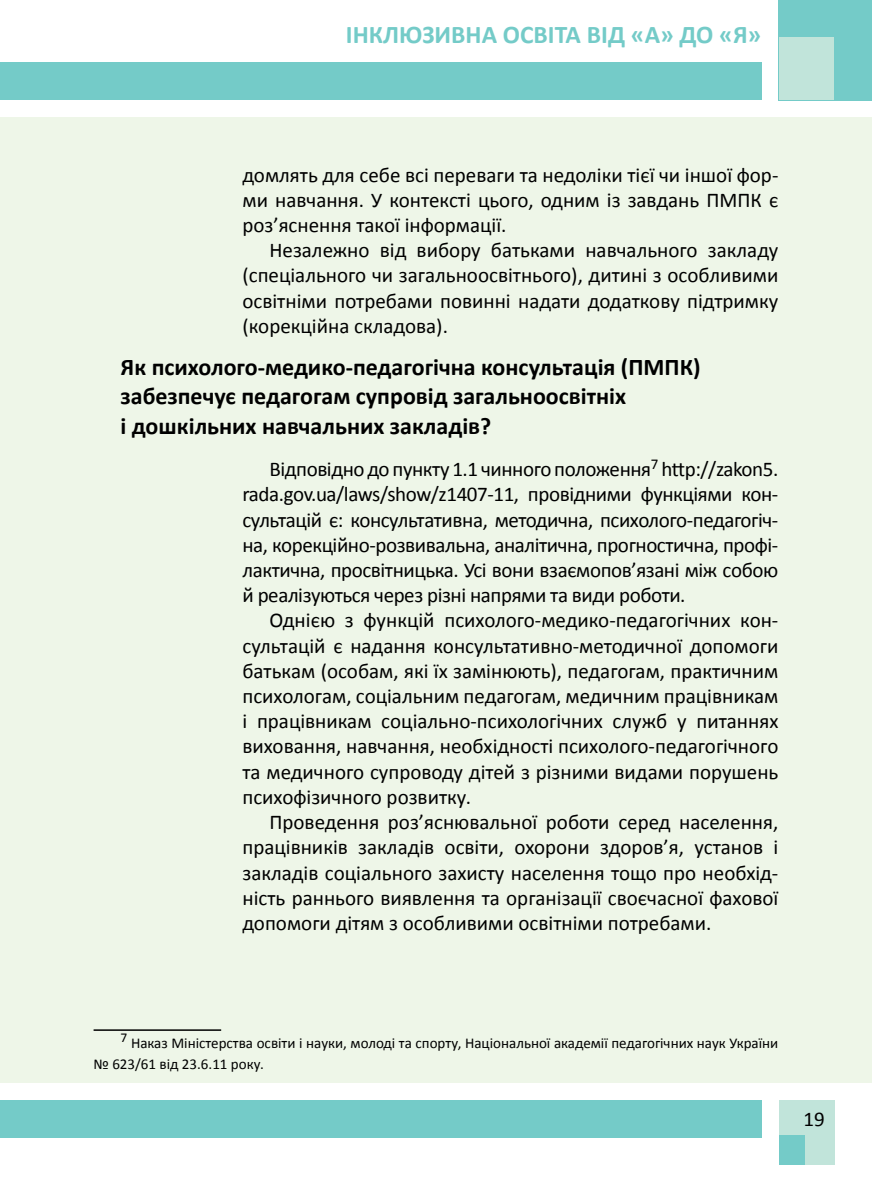
<style>
.page{position:relative;width:872px;height:1191px;background:#fff}
.page>*{position:absolute;margin:0;border:0;box-sizing:border-box;transform-origin:0 0}
.t1{font:700 25.5px "Calibri";color:#74cbc8}
.t2{font:700 24px/29.5px "Calibri";color:#000}
.t3{font:21px/25.2px "Calibri";color:#000;text-align:justify}
.t4{font:15px/21px "Calibri";color:#000}
</style>
<div class="page">
<div style="left:0;top:117px;width:872px;height:966px;background:#eef6e8"></div>
<div style="left:0;top:63px;width:762px;height:37px;background:#74cbc8"></div>
<div style="left:0;top:1100px;width:762px;height:37px;background:#74cbc8"></div>
<div style="left:779px;top:0;width:93px;height:100px;background:#74cbc8"></div>
<div style="left:779px;top:38px;width:54px;height:62px;background:#c1e4da"></div>
<div style="left:779px;top:1100px;width:55px;height:64px;background:#c1e4da"></div>
<div style="left:779px;top:1135px;width:25px;height:29px;background:#74cbc8"></div>
<hr style="left:94px;top:1029px;width:127px;height:1px;background:#000">
<p class="t1" style="left:346px;top:18px;width:417px">ІНКЛЮЗИВНА ОСВІТА ВІД «А» ДО «Я»</p>
<p class="t3" style="left:242px;top:162px;width:537px">домлять для себе всі переваги та недоліки тієї чи іншої фор&shy;ми навчання. У контексті цього, одним із завдань ПМПК є роз’яснення такої інформації.</p>
<p class="t3" style="left:242px;top:238px;width:537px;text-indent:27px">Незалежно від вибору батьками навчального закладу (спеціального чи загальноосвітнього), дитині з особливими освітніми потребами повинні надати додаткову підтримку (корекційна складова).</p>
<p class="t2" style="left:121px;top:352px;width:581px">Як психолого-медико-педагогічна консультація (ПМПК) забезпечує педагогам супровід загальноосвітніх<br>і дошкільних навчальних закладів?</p>
<p class="t3" style="left:242px;top:456px;width:537px;text-indent:27px">Відповідно до пункту 1.1 чинного положення<sup>7</sup> http://zakon5. rada.gov.ua/laws/show/z1407-11, провідними функціями кон&shy;сультацій є: консультативна, методична, психолого-педагогіч&shy;на, корекційно-розвивальна, аналітична, прогностична, профі&shy;лактична, просвітницька. Усі вони взаємопов’язані між собою й реалізуються через різні напрями та види роботи.</p>
<p class="t3" style="left:242px;top:608px;width:537px;text-indent:27px">Однією з функцій психолого-медико-педагогічних кон&shy;сультацій є надання консультативно-методичної допомоги батькам (особам, які їх замінюють), педагогам, практичним психологам, соціальним педагогам, медичним працівникам і працівникам соціально-психологічних служб у питаннях виховання, навчання, необхідності психолого-педагогічного та медичного супроводу дітей з різними видами порушень психофізичного розвитку.</p>
<p class="t3" style="left:242px;top:809px;width:537px;text-indent:27px">Проведення роз’яснювальної роботи серед населення, працівників закладів освіти, охорони здоров’я, установ і закладів соціального захисту населення тощо про необхід&shy;ність раннього виявлення та організації своєчасної фахової допомоги дітям з особливими освітніми потребами.</p>
<p class="t4" style="left:94px;top:1032px;width:686px;text-indent:27px"><sup>7</sup> Наказ Міністерства освіти і науки, молоді та спорту, Національної академії педагогічних наук України № 623/61 від 23.6.11 року.</p>
<p class="t3" style="left:803px;top:1106px;width:23px">19</p>
</div>
